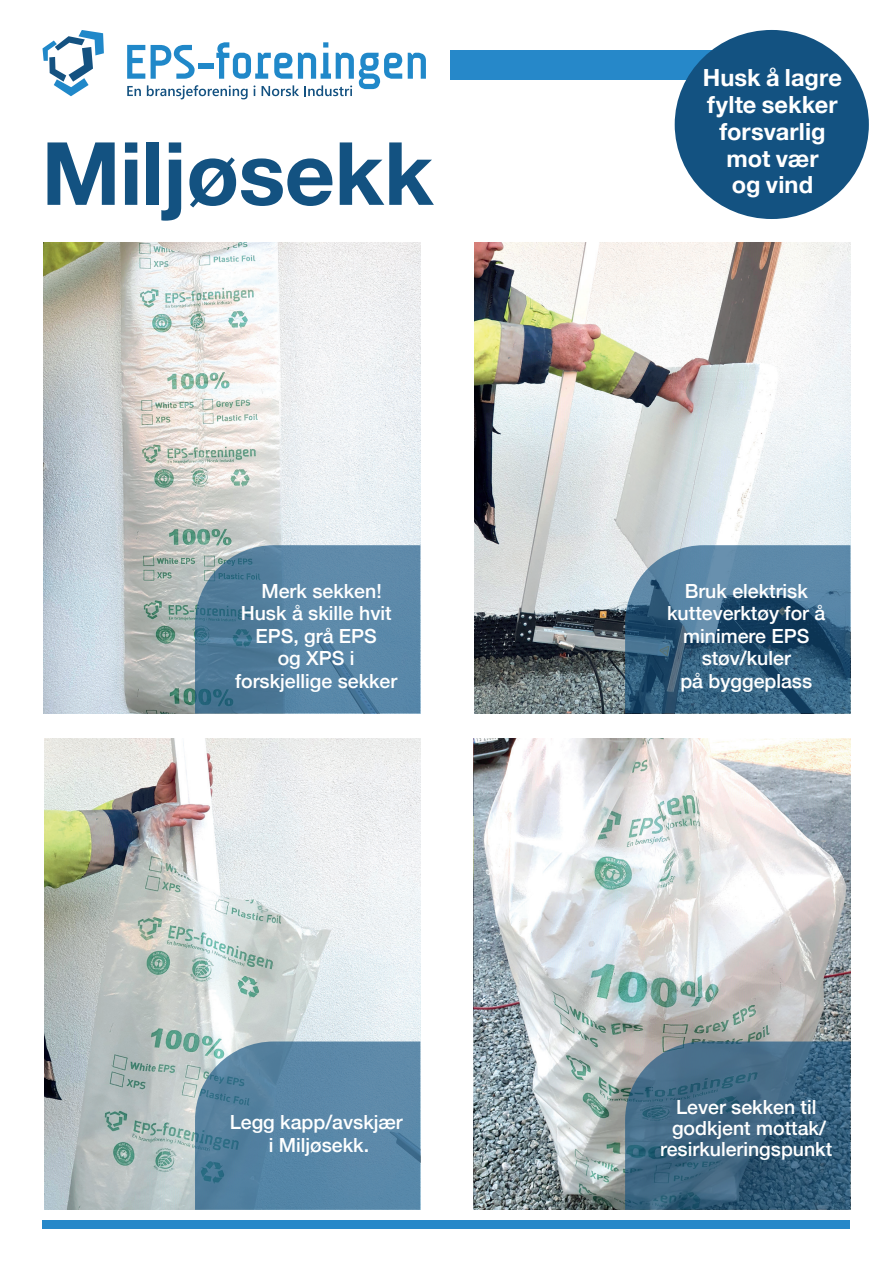
<style>
.page{position:relative;width:893px;height:1263px;background:#fff}
.page>*{position:absolute;margin:0;border:0;box-sizing:border-box;transform-origin:0 0}
.t1{font:700 87.3px "Helvetica Neue";letter-spacing:-.01em;color:#135281}
.t2{font:700 23.55px/26.8px "Helvetica Neue";letter-spacing:.005em;color:#fff;text-align:center}
.t3{font:500 19.5px/22.5px "Helvetica Neue";color:#fff;text-align:center}
</style>
<div class="page">
<div style="left:451px;top:50px;width:357px;height:30px;background:#2688c9"></div>
<div style="left:43px;top:1220px;width:807px;height:9px;background:#2688c9"></div>
<img style="left:475px;top:242px;width:375px;height:471px">
<img style="left:45px;top:739px;width:375px;height:471px">
<img style="left:474px;top:739px;width:376px;height:471px">
<img style="left:44px;top:242px;width:376px;height:471px">
<svg style="left:195px;top:545px;width:225px;height:168px;background:#5984a2"></svg>
<svg style="left:625px;top:545px;width:225px;height:168px;background:#426b8a"></svg>
<svg style="left:195px;top:1041px;width:225px;height:169px;background:#5c88a6"></svg>
<svg style="left:625px;top:1041px;width:225px;height:169px;background:#406681"></svg>
<div style="left:675px;top:30px;width:194px;height:189px;background:#135281;border-radius:50%"></div>
<svg style="left:43px;top:30px;width:61px;height:66px"></svg>
<svg style="left:408px;top:53px;width:18px;height:26px"></svg>
<svg style="left:127px;top:42px;width:275px;height:57px"></svg>
<h1 class="t1" style="left:41px;top:105px;width:394px">Miljøsekk</h1>
<p class="t2" style="left:703px;top:65px;width:141px">Husk å lagre fylte sekker forsvarlig mot vær<br>og vind</p>
<p class="t3" style="left:235px;top:578px;width:164px">Merk sekken!<br>Husk å skille hvit<br>EPS, grå EPS<br>og XPS i forskjellige sekker</p>
<p class="t3" style="left:667px;top:578px;width:160px">Bruk elektrisk kutteverktøy for å minimere EPS støv/kuler<br>på byggeplass</p>
<p class="t3" style="left:230px;top:1109px;width:175px">Legg kapp/avskjær i Miljøsekk.</p>
<p class="t3" style="left:660px;top:1095px;width:173px;line-height:21px">Lever sekken til godkjent mottak/ resirkuleringspunkt</p>
</div>
